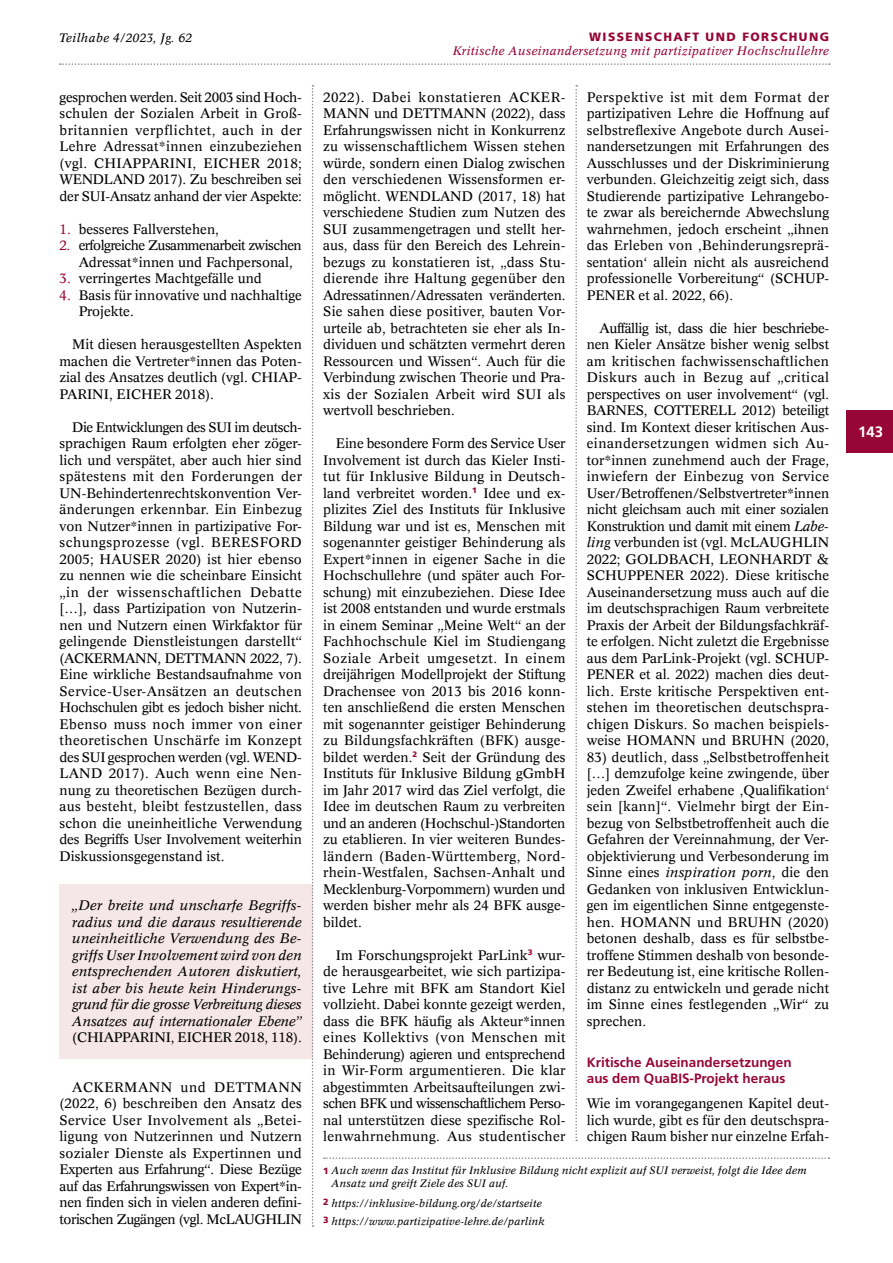
<style>
.page{position:relative;width:893px;height:1263px;background:#fff}
.page>*{position:absolute;margin:0;border:0;box-sizing:border-box;transform-origin:0 0}
.t1{font:700 15px "Frutiger";color:#fff}
.Fließtext{font:13.5px/16.5px "Concorde";color:#000;text-align:justify}
.Fließtext-2{font:italic 13.5px/16.5px "Concorde";letter-spacing:-.02em;color:#000;text-align:justify}
.Fließtext-3{font:13.5px/16.5px "Concorde";letter-spacing:-.04em;color:#000}
.Fließtext-4{font:700 13.5px/16.5px "Frutiger";color:#960637}
.t2{font:italic 12px "Concorde";letter-spacing:.015em;color:#960637}
.t3{font:900 12px "Frutiger";letter-spacing:.12em;color:#960637}
.t4{font:italic 12px "Concorde";letter-spacing:.02em;color:#000}
.t5{font:italic 10.5px/12.8px "Concorde";color:#000}
.s1{color:#960637}
.s2{font-style:normal}
.s3{font-style:italic}
.s4{font-family:"Frutiger";font-weight:900;font-style:normal;font-size:9px;color:#960637}
</style>
<div class="page">
<svg style="left:60px;top:63px;width:770px;height:2px"></svg>
<div style="left:846px;top:410px;width:47px;height:43px;background:#960637"></div>
<div style="left:60px;top:884px;width:253px;height:175px;background:#f5e6e7"></div>
<svg style="left:312px;top:85px;width:2px;height:1142px"></svg>
<svg style="left:575px;top:85px;width:2px;height:1056px"></svg>
<svg style="left:324px;top:1157px;width:505px;height:2px"></svg>
<p class="t4" style="left:60px;top:30px;width:134px">Teilhabe 4/2023, Jg. 62</p>
<p class="t3" style="left:589px;top:30px;width:242px">WISSENSCHAFT UND FORSCHUNG</p>
<p class="t2" style="left:453px;top:43px;width:378px">Kritische Auseinandersetzung mit partizipativer Hochschullehre</p>
<p class="Fließtext" style="left:60px;top:88px;width:244px">gesprochen werden. Seit 2003 sind Hoch&shy;schulen der Sozialen Arbeit in Groß&shy;britannien verpflichtet, auch in der Lehre Adressat*innen einzubeziehen (vgl. CHIAPPARINI, EICHER 2018; WENDLAND 2017). Zu beschreiben sei der SUI-Ansatz anhand der vier Aspekte:</p>
<p class="Fließtext" style="left:60px;top:220px;width:161px"><span class="s1">1.</span> besseres Fallverstehen,</p>
<p class="Fließtext-3" style="left:79px;top:237px;width:225px;text-indent:-19px"><span class="s1">2.</span> erfolgreiche Zusammenarbeit zwischen<br>Adressat*innen und Fachpersonal,</p>
<p class="Fließtext" style="left:60px;top:270px;width:204px"><span class="s1">3.</span> verringertes Machtgefälle und</p>
<p class="Fließtext" style="left:79px;top:286px;width:225px;text-indent:-19px"><span class="s1">4.</span> Basis für innovative und nachhaltige<br>Projekte.</p>
<p class="Fließtext" style="left:60px;top:336px;width:244px;text-indent:13px">Mit diesen herausgestellten Aspekten machen die Vertreter*innen das Poten&shy;zial des Ansatzes deutlich (vgl. CHIAP-PARINI, EICHER 2018).</p>
<p class="Fließtext" style="left:60px;top:418px;width:244px;text-indent:13px">Die Entwicklungen des SUI im deutsch&shy;sprachigen Raum erfolgten eher zöger&shy;lich und verspätet, aber auch hier sind spätestens mit den Forderungen der UN-Behindertenrechtskonvention Ver&shy;änderungen erkennbar. Ein Einbezug von Nutzer*innen in partizipative For&shy;schungsprozesse (vgl. BERESFORD 2005; HAUSER 2020) ist hier ebenso zu nennen wie die scheinbare Einsicht „in der wissenschaftlichen Debatte […], dass Partizipation von Nutzerin&shy;nen und Nutzern einen Wirkfaktor für gelingende Dienstleistungen darstellt“ (ACKERMANN, DETTMANN 2022, 7).<br>Eine wirkliche Bestandsaufnahme von Service-User-Ansätzen an deutschen Hochschulen gibt es jedoch bisher nicht.<br>Ebenso muss noch immer von einer theoretischen Unschärfe im Konzept des SUI gesprochen werden (vgl. WEND-LAND 2017). Auch wenn eine Nen&shy;nung zu theoretischen Bezügen durch&shy;aus besteht, bleibt festzustellen, dass schon die uneinheitliche Verwendung des Begriffs User Involvement weiterhin Diskussionsgegenstand ist.</p>
<p class="Fließtext-2" style="left:72px;top:897px;width:231px">„Der breite und unscharfe Begriffs&shy;radius und die daraus resultierende uneinheitliche Verwendung des Be&shy;griffs User Involvement wird von den entsprechenden Autoren diskutiert, ist aber bis heute kein Hinderungs&shy;grund für die grosse Verbreitung dieses Ansatzes auf internationaler Ebene” <span class="s2">(CHIAPPARINI, EICHER 2018, 118).</span></p>
<p class="Fließtext" style="left:60px;top:1078px;width:244px;text-indent:13px">ACKERMANN und DETTMANN (2022, 6) beschreiben den Ansatz des Service User Involvement als „Betei&shy;ligung von Nutzerinnen und Nutzern sozialer Dienste als Expertinnen und Experten aus Erfahrung“. Diese Bezüge auf das Erfahrungswissen von Expert*in&shy;nen finden sich in vielen anderen defini&shy;torischen Zugängen (vgl. McLAUGHLIN</p>
<p class="Fließtext" style="left:323px;top:88px;width:244px">2022). Dabei konstatieren ACKER-MANN und DETTMANN (2022), dass Erfahrungswissen nicht in Konkurrenz zu wissenschaftlichem Wissen stehen würde, sondern einen Dialog zwischen den verschiedenen Wissensformen er&shy;möglicht. WENDLAND (2017, 18) hat verschiedene Studien zum Nutzen des SUI zusammengetragen und stellt her&shy;aus, dass für den Bereich des Lehrein&shy;bezugs zu konstatieren ist, „dass Stu&shy;dierende ihre Haltung gegenüber den Adressatinnen/Adressaten veränderten.<br>Sie sahen diese positiver, bauten Vor&shy;urteile ab, betrachteten sie eher als In&shy;dividuen und schätzten vermehrt deren Ressourcen und Wissen“. Auch für die Verbindung zwischen Theorie und Pra&shy;xis der Sozialen Arbeit wird SUI als wertvoll beschrieben.</p>
<p class="Fließtext" style="left:323px;top:435px;width:244px;text-indent:13px">Eine besondere Form des Service User Involvement ist durch das Kieler Insti&shy;tut für Inklusive Bildung in Deutsch&shy;land verbreitet worden.<sup>1</sup> Idee und ex&shy;plizites Ziel des Instituts für Inklusive Bildung war und ist es, Menschen mit sogenannter geistiger Behinderung als Expert*innen in eigener Sache in die Hochschullehre (und später auch For&shy;schung) mit einzubeziehen. Diese Idee ist 2008 entstanden und wurde erstmals in einem Seminar „Meine Welt“ an der Fachhochschule Kiel im Studiengang Soziale Arbeit umgesetzt. In einem dreijährigen Modellprojekt der Stiftung Drachensee von 2013 bis 2016 konn&shy;ten anschließend die ersten Menschen mit sogenannter geistiger Behinderung zu Bildungsfachkräften (BFK) ausge&shy;bildet werden.<sup>2</sup> Seit der Gründung des Instituts für Inklusive Bildung gGmbH im Jahr 2017 wird das Ziel verfolgt, die Idee im deutschen Raum zu verbreiten und an anderen (Hochschul-)Standorten zu etablieren. In vier weiteren Bundes&shy;ländern (Baden-Württemberg, Nord&shy;rhein-Westfalen, Sachsen-Anhalt und Mecklenburg-Vorpommern) wurden und werden bisher mehr als 24 BFK ausge&shy;bildet.</p>
<p class="Fließtext" style="left:323px;top:946px;width:244px;text-indent:13px">Im Forschungsprojekt ParLink<sup>3</sup> wur&shy;de herausgearbeitet, wie sich partizipa&shy;tive Lehre mit BFK am Standort Kiel vollzieht. Dabei konnte gezeigt werden, dass die BFK häufig als Akteur*innen eines Kollektivs (von Menschen mit Behinderung) agieren und entsprechend in Wir-Form argumentieren. Die klar abgestimmten Arbeitsaufteilungen zwi&shy;schen BFK und wissenschaftlichem Perso&shy;nal unterstützen diese spezifische Rol&shy;lenwahrnehmung. Aus studentischer</p>
<p class="Fließtext" style="left:587px;top:88px;width:244px">Perspektive ist mit dem Format der partizipativen Lehre die Hoffnung auf selbstreflexive Angebote durch Ausei&shy;nandersetzungen mit Erfahrungen des Ausschlusses und der Diskriminierung verbunden. Gleichzeitig zeigt sich, dass Studierende partizipative Lehrangebo&shy;te zwar als bereichernde Abwechslung wahrnehmen, jedoch erscheint „ihnen das Erleben von ‚Behinderungsreprä&shy;sentation‘ allein nicht als ausreichend professionelle Vorbereitung“ (SCHUP-PENER et al. 2022, 66).</p>
<p class="Fließtext" style="left:587px;top:319px;width:244px;text-indent:13px">Auffällig ist, dass die hier beschriebe&shy;nen Kieler Ansätze bisher wenig selbst am kritischen fachwissenschaftlichen Diskurs auch in Bezug auf „critical perspectives on user involvement“ (vgl.<br>BARNES, COTTERELL 2012) beteiligt sind. Im Kontext dieser kritischen Aus&shy;einandersetzungen widmen sich Au&shy;tor*innen zunehmend auch der Frage, inwiefern der Einbezug von Service User/Betroffenen/Selbstvertreter*innen nicht gleichsam auch mit einer sozialen Konstruktion und damit mit einem <span class="s3">Labe&shy;ling</span> verbunden ist (vgl. McLAUGHLIN 2022; GOLDBACH, LEONHARDT &amp; SCHUPPENER 2022). Diese kritische Auseinandersetzung muss auch auf die im deutschsprachigen Raum verbreitete Praxis der Arbeit der Bildungsfachkräf&shy;te erfolgen. Nicht zuletzt die Ergebnisse aus dem ParLink-Projekt (vgl. SCHUP-PENER et al. 2022) machen dies deut&shy;lich. Erste kritische Perspektiven ent&shy;stehen im theoretischen deutschspra&shy;chigen Diskurs. So machen beispiels&shy;weise HOMANN und BRUHN (2020,</p>
<p class="Fließtext" style="left:587px;top:748px;width:244px">83) deutlich, dass „Selbstbetroffenheit […] demzufolge keine zwingende, über jeden Zweifel erhabene ‚Qualifikation‘ sein [kann]“. Vielmehr birgt der Ein&shy;bezug von Selbstbetroffenheit auch die Gefahren der Vereinnahmung, der Ver&shy;objektivierung und Verbesonderung im Sinne eines <span class="s3">inspiration porn</span>, die den Gedanken von inklusiven Entwicklun&shy;gen im eigentlichen Sinne entgegenste&shy;hen. HOMANN und BRUHN (2020) betonen deshalb, dass es für selbstbe&shy;troffene Stimmen deshalb von besonde&shy;rer Bedeutung ist, eine kritische Rollen&shy;distanz zu entwickeln und gerade nicht im Sinne eines festlegenden „Wir“ zu sprechen.</p>
<p class="Fließtext-4" style="left:587px;top:1054px;width:206px">Kritische Auseinandersetzungen aus dem QuaBIS-Projekt heraus</p>
<p class="Fließtext" style="left:587px;top:1095px;width:244px">Wie im vorangegangenen Kapitel deut&shy;lich wurde, gibt es für den deutschspra&shy;chigen Raum bisher nur einzelne Erfah-</p>
<p class="t5" style="left:332px;top:1164px;width:477px;text-indent:-8px"><span class="s4">1</span> Auch wenn das Institut für Inklusive Bildung nicht explizit auf SUI verweist, folgt die Idee dem<br>Ansatz und greift Ziele des SUI auf.</p>
<p class="t5" style="left:323px;top:1194px;width:223px;line-height:18px"><span class="s4">2</span> https://inklusive-bildung.org/de/startseite<br><span class="s4">3</span> https://www.partizipative-lehre.de/parlink</p>
<p class="t1" style="left:858px;top:423px;width:27px">143</p>
</div>
